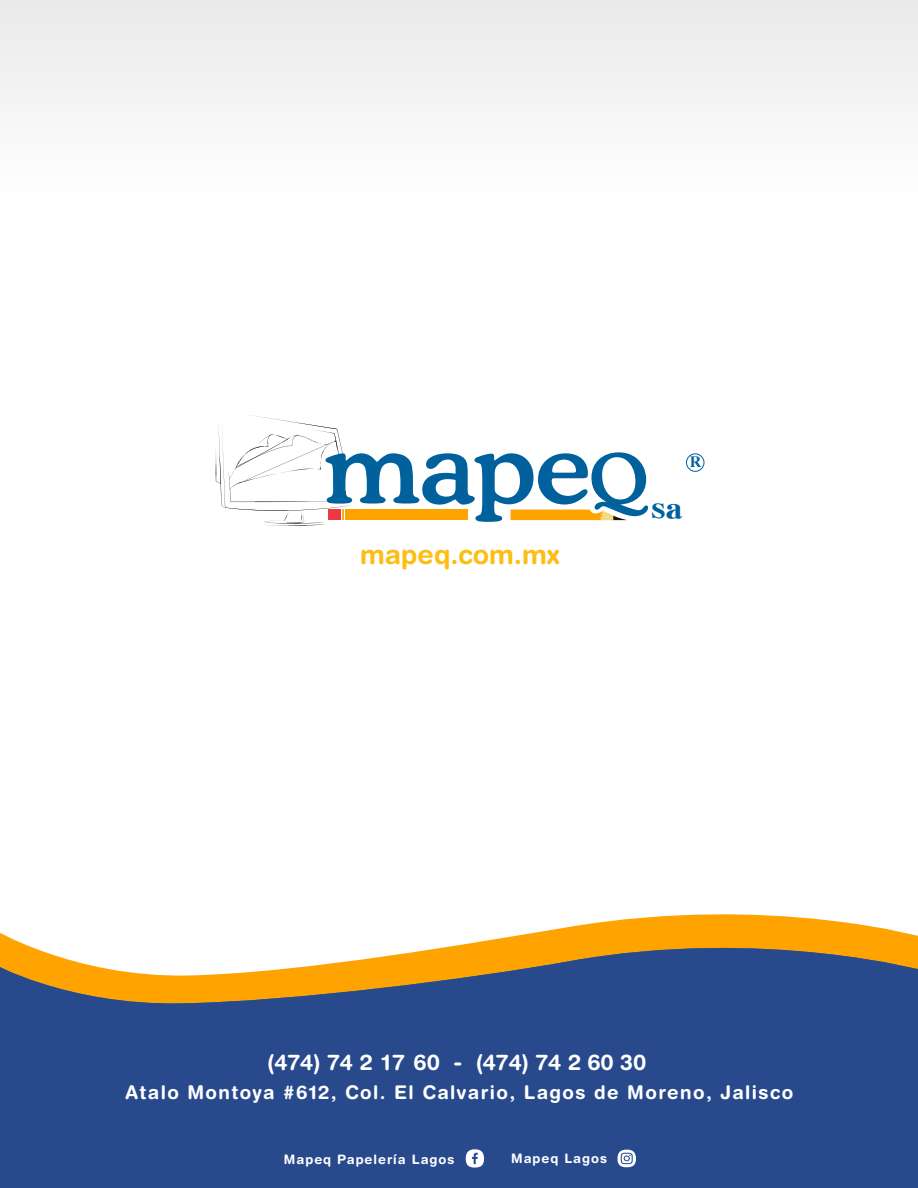
<style>
.page{position:relative;width:918px;height:1188px;background:#fff}
.page>*{position:absolute;margin:0;border:0;box-sizing:border-box;transform-origin:0 0}
.t1{font:28.05px "DF Mincho UB WIN RKSJ H";color:#00619c;scale:1.24 1}
.t2{font:700 26.7px "Helvetica Rounded";color:#fdbe14}
.t3{font:700 21.75px "Helvetica Rounded";color:#fff}
.t4{font:700 18.9px "Helvetica Rounded";letter-spacing:.075em;color:#fff}
.t5{font:700 15.9px "Times New Roman";color:#00619c}
.t6{font:700 13.05px "Helvetica Rounded";letter-spacing:.075em;color:#fff}
</style>
<div class="page">
<div style="left:0;top:0;width:918px;height:982px;background:linear-gradient(to bottom,#f6f6f7,#fff)"></div>
<svg style="left:0;top:893px;width:918px;height:33px"></svg>
<svg style="left:0;top:926px;width:918px;height:262px;background:#506185"></svg>
<svg style="left:617px;top:1150px;width:19px;height:17px"></svg>
<svg style="left:466px;top:1149px;width:18px;height:19px"></svg>
<svg style="left:216px;top:414px;width:432px;height:112px"></svg>
<div style="left:686px;top:453px;width:18px;height:19px;border:1px solid #00619c;border-radius:50%"></div>
<p class="t5" style="left:690px;top:451px;width:13px">R</p>
<h2 class="t2" style="left:360px;top:539px;width:201px">mapeq.com.mx</h2>
<h1 class="t1" style="left:649px;top:494px;width:29px">sa</h1>
<p class="t3" style="left:267px;top:1049px;width:381px">(474) 74 2 17 60 - (474) 74 2 60 30</p>
<p class="t4" style="left:125px;top:1081px;width:669px">Atalo Montoya #612, Col. El Calvario, Lagos de Moreno, Jalisco</p>
<p class="t6" style="left:284px;top:1151px;width:172px">Mapeq Papelería Lagos</p>
<p class="t6" style="left:511px;top:1151px;width:97px">Mapeq Lagos</p>
</div>
